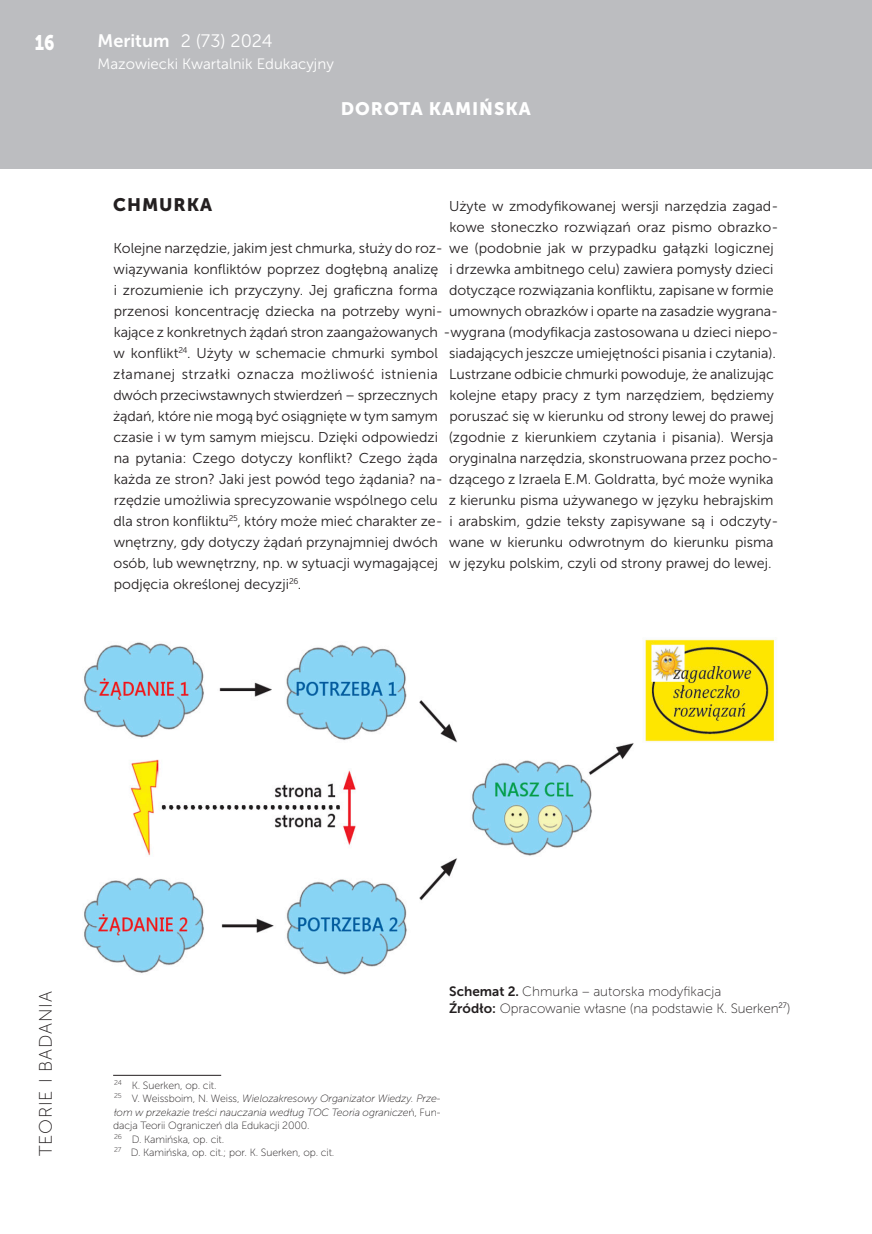
<style>
.page{position:relative;width:872px;height:1234px;background:#fff}
.page>*{position:absolute;margin:0;border:0;box-sizing:border-box;transform-origin:0 0}
.t1{font:21px "Museo Sans 900";color:#fff;scale:.8 1}
.t2{font:18px "Museo Sans 300";color:#fff}
.t3{font:18px "Museo Sans 100";letter-spacing:.05em;color:#231f20}
.t4{font:18px "Museo Sans 900";letter-spacing:.05em;color:#fff}
.t5{font:18px "Museo Sans 900";letter-spacing:.05em;color:#231f20}
.t6{font:15px "Museo Sans 300";color:#fff}
.t7{font:14.25px/21px "Museo Sans 300";color:#231f20}
.t8{font:13.5px/16.5px "Museo Sans 100";letter-spacing:-.01em;color:#231f20}
.t9{font:10.5px/13.5px "Museo Sans 100";letter-spacing:-.01em;color:#231f20}
.s1{font-family:"Museo Sans 700"}
.s2{font-style:italic}
</style>
<div class="page">
<div style="left:0;top:0;width:872px;height:169px;background:#bcbdc0"></div>
<hr style="left:113px;top:1074px;width:108px;height:1px;background:#231f20">
<img style="left:84px;top:639px;width:692px;height:336px">
<h1 class="t1" style="left:35px;top:30px;width:26px">16</h1>
<p class="t2" style="left:98px;top:31px;width:176px"><span class="s1">Meritum</span> 2 (73) 2024</p>
<p class="t6" style="left:98px;top:56px;width:238px">Mazowiecki Kwartalnik Edukacyjny</p>
<p class="t4" style="left:341px;top:99px;width:191px">DOROTA KAMIŃSKA</p>
<p class="t5" style="left:113px;top:194px;width:100px">CHMURKA</p>
<p class="t7" style="left:113px;top:237px;width:667px">Kolejne narzędzie, jakim jest chmurka, służy do roz-<br>wiązywania konfliktów poprzez dogłębną analizę<br>i zrozumienie ich przyczyny. Jej graficzna forma<br>przenosi koncentrację dziecka na potrzeby wyni-<br>kające z konkretnych żądań stron zaangażowanych -wygrana (modyfikacja zastosowana u dzieci niepo&shy;w konflikt<sup>24</sup>. Użyty w schemacie chmurki symbol<br>złamanej strzałki oznacza możliwość istnienia<br>dwóch przeciwstawnych stwierdzeń – sprzecznych<br>żądań, które nie mogą być osiągnięte w tym samym<br>czasie i w tym samym miejscu. Dzięki odpowiedzi<br>na pytania: Czego dotyczy konflikt? Czego żąda<br>każda ze stron? Jaki jest powód tego żądania? na- dzącego z Izraela E.M. Goldratta, być może wynika rzędzie umożliwia sprecyzowanie wspólnego celu<br>dla stron konfliktu<sup>25</sup>, który może mieć charakter ze-<br>wnętrzny, gdy dotyczy żądań przynajmniej dwóch<br>osób, lub wewnętrzny, np. w sytuacji wymagającej<br>podjęcia określonej decyzji<sup>26</sup>.<sup>27</sup></p>
<p class="t7" style="left:449px;top:195px;width:331px">Użyte w zmodyfikowanej wersji narzędzia zagad&shy;kowe słoneczko rozwiązań oraz pismo obrazko&shy;we (podobnie jak w przypadku gałązki logicznej i drzewka ambitnego celu) zawiera pomysły dzieci dotyczące rozwiązania konfliktu, zapisane w formie umownych obrazków i oparte na zasadzie wygrana-</p>
<p class="t7" style="left:449px;top:342px;width:331px">siadających jeszcze umiejętności pisania i czytania).<br>Lustrzane odbicie chmurki powoduje, że analizując kolejne etapy pracy z tym narzędziem, będziemy poruszać się w kierunku od strony lewej do prawej (zgodnie z kierunkiem czytania i pisania). Wersja oryginalna narzędzia, skonstruowana przez pocho-</p>
<p class="t7" style="left:449px;top:489px;width:331px">z kierunku pisma używanego w języku hebrajskim i arabskim, gdzie teksty zapisywane są i odczyty&shy;wane w kierunku odwrotnym do kierunku pisma w języku polskim, czyli od strony prawej do lewej.</p>
<p class="t3" style="left:36px;top:1156px;width:167px;rotate:-90deg">TEORIE I BADANIA</p>
<p class="t8" style="left:449px;top:983px;width:343px"><span class="s1">Schemat 2.</span> Chmurka – autorska modyfikacja<br><span class="s1">Źródło:</span> Opracowanie własne (na podstawie K. Suerken<sup>27</sup>)</p>
<p class="t9" style="left:113px;top:1078px;width:329px"><sup>24</sup> K. Suerken, op. cit.<br><sup>25</sup> V. Weissboim, N. Weiss, <span class="s2">Wielozakresowy Organizator Wiedzy. Prze&shy;łom w przekazie treści nauczania według TOC Teoria ogranicze</span>ń, Fun&shy;dacja Teorii Ograniczeń dla Edukacji 2000.<br><sup>26</sup> D. Kamińska, op. cit.<br><sup>27</sup> D. Kamińska, op. cit.; por. K. Suerken, op. cit.</p>
</div>
